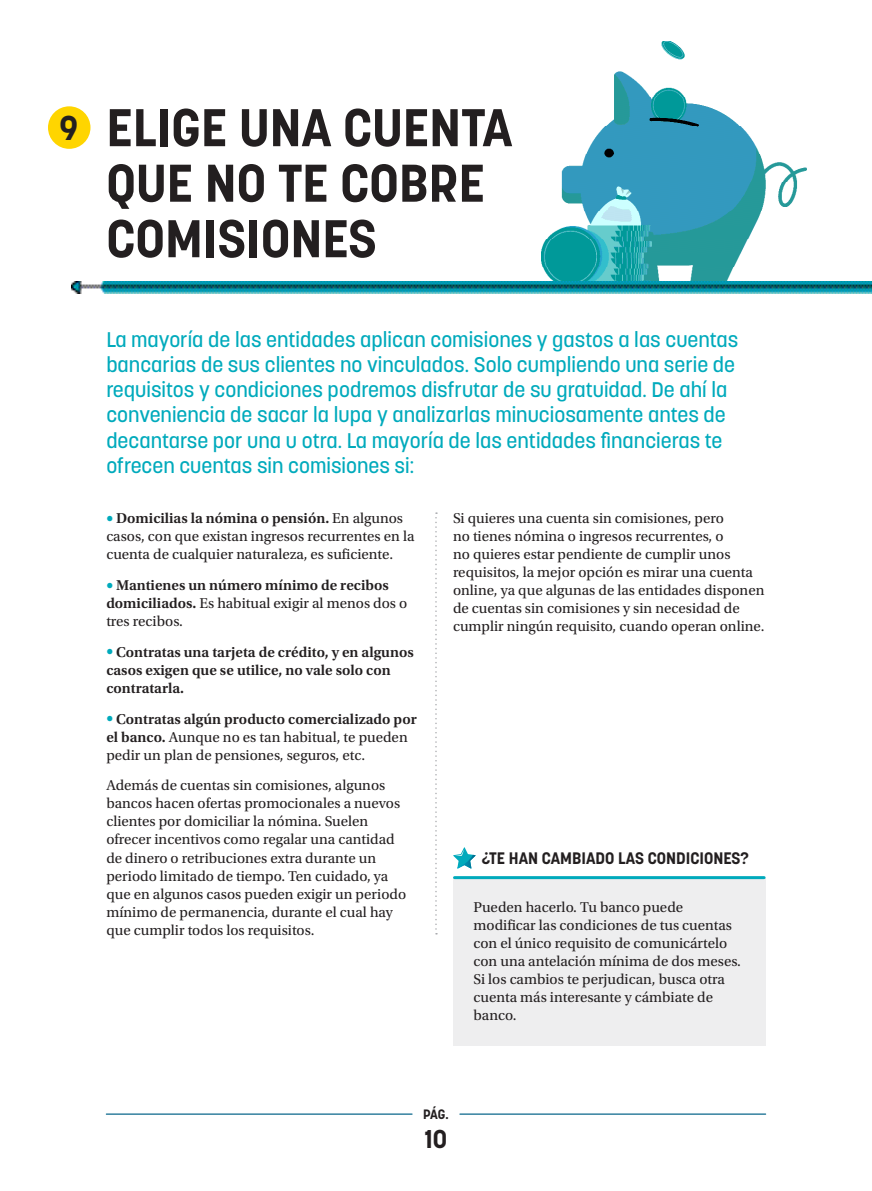
<style>
.page{position:relative;width:872px;height:1191px;background:#fff}
.page>*{position:absolute;margin:0;border:0;box-sizing:border-box;transform-origin:0 0}
.Titular_01{font:700 52.5px/55.5px "Korolev";color:#231f20}
.Titular_01-2{font:700 34.05px "Korolev";color:#231f20}
.t1{font:700 25.5px "Korolev";color:#231f20}
.Introducción{font:500 21px/25.2px "Korolev";color:#00aabc}
.t2{font:700 16.5px "Korolev";color:#231f20}
.Teto_seguido{font:15px/18px "Utopia Std";color:#231f20}
.Teto_seguido-2{font:600 15px/18px "Utopia Std";color:#231f20}
.t3{font:700 13.5px "Korolev";color:#231f20}
.s1{font-weight:700;color:#00aabc}
.s2{font-weight:600}
.s3{font-weight:400}
</style>
<div class="page">
<hr style="left:106px;top:1113px;width:306px;height:1px;background:#006187">
<hr style="left:460px;top:1113px;width:305px;height:1px;background:#006187">
<img style="left:541px;top:41px;width:265px;height:240px">
<div style="left:48px;top:106px;width:42px;height:43px;background:#ffd500;border-radius:50%"></div>
<svg style="left:435px;top:512px;width:2px;height:422px"></svg>
<img style="left:72px;top:281px;width:800px;height:12px">
<div style="left:453px;top:878px;width:312px;height:168px;background:#eeeeef"></div>
<hr style="left:454px;top:876px;width:310px;height:3px;background:#00aabc">
<svg style="left:453px;top:847px;width:22px;height:21px"></svg>
<p class="Titular_01-2" style="left:60px;top:106px;width:20px">9</p>
<p class="Titular_01" style="left:106px;top:100px;width:407px">ELIGE UNA CUENTA<br>QUE NO TE COBRE<br>COMISIONES</p>
<p class="Introducción" style="left:106px;top:327px;width:633px">La mayoría de las entidades aplican comisiones y gastos a las cuentas bancarias de sus clientes no vinculados. Solo cumpliendo una serie de requisitos y condiciones podremos disfrutar de su gratuidad. De ahí la conveniencia de sacar la lupa y analizarlas minuciosamente antes de decantarse por una u otra. La mayoría de las entidades financieras te ofrecen cuentas sin comisiones si:</p>
<p class="Teto_seguido" style="left:106px;top:510px;width:310px"><span class="s1">•</span> <span class="s2">Domicilias la nómina o pensión.</span> En algunos casos, con que existan ingresos recurrentes en la cuenta de cualquier naturaleza, es suficiente.</p>
<p class="Teto_seguido-2" style="left:106px;top:576px;width:302px"><span class="s1">•</span> Mantienes un número mínimo de recibos domiciliados. <span class="s3">Es habitual exigir al menos dos o tres recibos.</span></p>
<p class="Teto_seguido-2" style="left:106px;top:643px;width:309px"><span class="s1">•</span> Contratas una tarjeta de crédito, y en algunos casos exigen que se utilice, no vale solo con contratarla.</p>
<p class="Teto_seguido" style="left:106px;top:710px;width:312px"><span class="s1">•</span> <span class="s2">Contratas algún producto comercializado por el banco.</span> Aunque no es tan habitual, te pueden pedir un plan de pensiones, seguros, etc.</p>
<p class="Teto_seguido" style="left:106px;top:777px;width:301px">Además de cuentas sin comisiones, algunos bancos hacen ofertas promocionales a nuevos clientes por domiciliar la nómina. Suelen ofrecer incentivos como regalar una cantidad de dinero o retribuciones extra durante un periodo limitado de tiempo. Ten cuidado, ya que en algunos casos pueden exigir un periodo mínimo de permanencia, durante el cual hay que cumplir todos los requisitos.</p>
<p class="Teto_seguido" style="left:453px;top:510px;width:313px">Si quieres una cuenta sin comisiones, pero<br>no tienes nómina o ingresos recurrentes, o<br>no quieres estar pendiente de cumplir unos requisitos, la mejor opción es mirar una cuenta online, ya que algunas de las entidades disponen de cuentas sin comisiones y sin necesidad de cumplir ningún requisito, cuando operan online.</p>
<p class="t2" style="left:482px;top:848px;width:269px">¿TE HAN CAMBIADO LAS CONDICIONES?</p>
<p class="Teto_seguido" style="left:473px;top:898px;width:269px">Pueden hacerlo. Tu banco puede modificar las condiciones de tus cuentas con el único requisito de comunicártelo con una antelación mínima de dos meses.<br>Si los cambios te perjudican, busca otra cuenta más interesante y cámbiate de banco.</p>
<p class="t3" style="left:423px;top:1105px;width:27px">PÁG.</p>
<h3 class="t1" style="left:424px;top:1122px;width:24px">10</h3>
</div>
